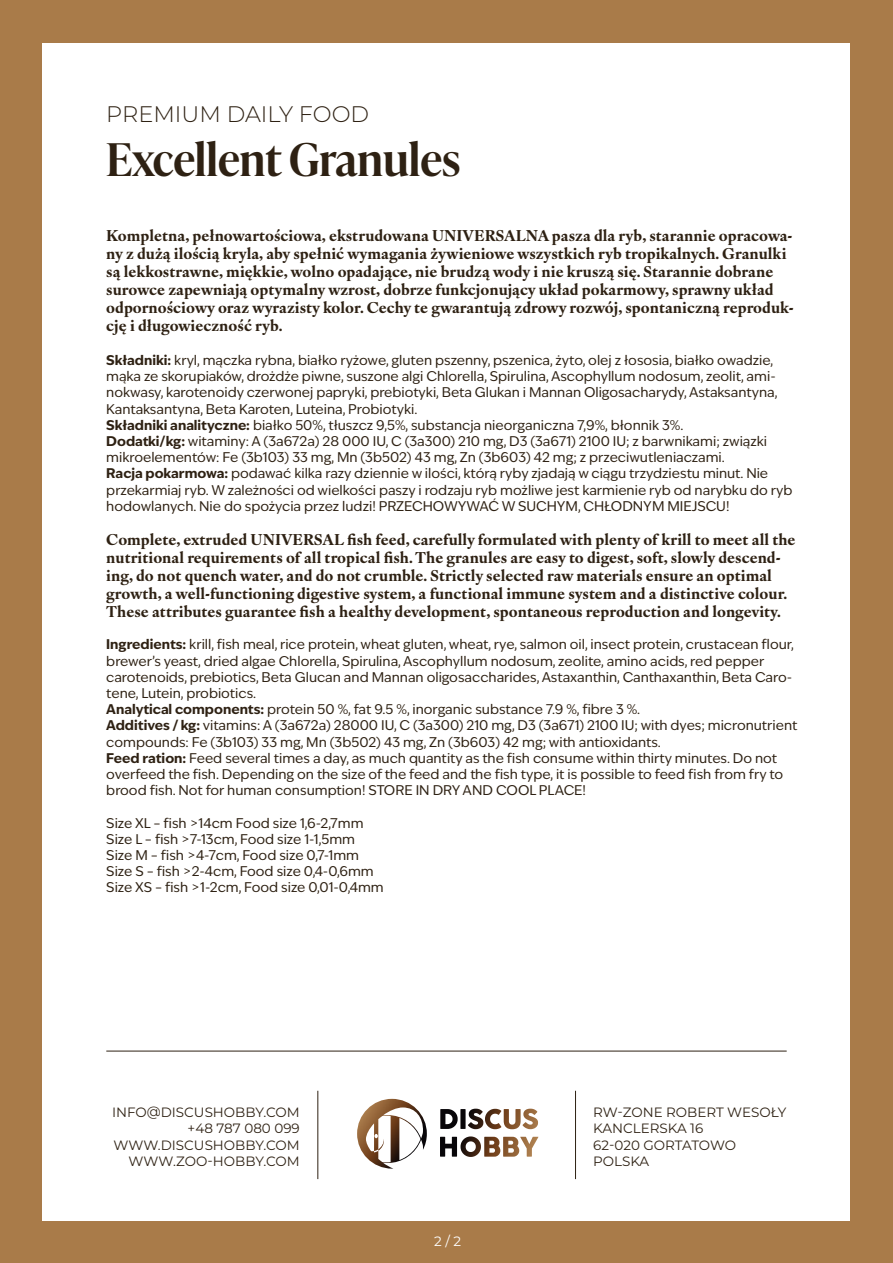
<style>
.page{position:relative;width:893px;height:1263px;background:#a97b49}
.page>*{position:absolute;margin:0;border:0;box-sizing:border-box;transform-origin:0 0}
.t1{font:600 45px "Ivy Presto Headline";color:#2e2113}
.t2{font:300 22.5px "Montserrat";color:#2e2113}
.t3{font:700 15px/18px "Ivy Ora Text";color:#2e2113}
.t4{font:13.5px/16.2px "Ivy Epic";color:#2e2113}
.t5{font:13.5px/16.2px "Montserrat";color:#2e2113}
.t6{font:13.5px "Montserrat";color:#fff}
.s1{font-weight:700}
</style>
<div class="page">
<div style="left:43px;top:43px;width:807px;height:1177px;background:#fff"></div>
<hr style="left:106px;top:1051px;width:681px;height:1px;background:#2e2113">
<hr style="left:317px;top:1091px;width:1px;height:88px;background:#2e2113">
<hr style="left:575px;top:1091px;width:1px;height:88px;background:#2e2113">
<img style="left:357px;top:1099px;width:70px;height:69px">
<img style="left:440px;top:1109px;width:18px;height:20px">
<img style="left:460px;top:1109px;width:6px;height:20px">
<img style="left:468px;top:1108px;width:15px;height:21px">
<img style="left:485px;top:1109px;width:16px;height:20px">
<img style="left:504px;top:1108px;width:34px;height:21px">
<img style="left:440px;top:1137px;width:17px;height:20px">
<img style="left:460px;top:1136px;width:21px;height:21px">
<img style="left:484px;top:1137px;width:16px;height:20px">
<img style="left:503px;top:1137px;width:35px;height:20px">
<h2 class="t2" style="left:106px;top:99px;width:264px">PREMIUM DAILY FOOD</h2>
<h1 class="t1" style="left:106px;top:127px;width:355px">Excellent Granules</h1>
<p class="t3" style="left:106px;top:225px;width:689px">Kompletna, pełnowartościowa, ekstrudowana UNIVERSALNA pasza dla ryb, starannie opracowa&shy;ny z dużą ilością kryla, aby spełnić wymagania żywieniowe wszystkich ryb tropikalnych. Granulki są lekkostrawne, miękkie, wolno opadające, nie brudzą wody i nie kruszą się. Starannie dobrane surowce zapewniają optymalny wzrost, dobrze funkcjonujący układ pokarmowy, sprawny układ odpornościowy oraz wyrazisty kolor. Cechy te gwarantują zdrowy rozwój, spontaniczną reproduk&shy;cję i długowieczność ryb.</p>
<p class="t4" style="left:106px;top:352px;width:688px"><span class="s1">Składniki:</span> kryl, mączka rybna, białko ryżowe, gluten pszenny, pszenica, żyto, olej z łososia, białko owadzie, mąka ze skorupiaków, drożdże piwne, suszone algi Chlorella, Spirulina, Ascophyllum nodosum, zeolit, ami&shy;nokwasy, karotenoidy czerwonej papryki, prebiotyki, Beta Glukan i Mannan Oligosacharydy, Astaksantyna, Kantaksantyna, Beta Karoten, Luteina, Probiotyki.<br><span class="s1">Składniki analityczne:</span> białko 50%, tłuszcz 9,5%, substancja nieorganiczna 7,9%, błonnik 3%.<br><span class="s1">Dodatki/kg:</span> witaminy: A (3a672a) 28 000 IU, C (3a300) 210 mg, D3 (3a671) 2100 IU; z barwnikami; związki mikroelementów: Fe (3b103) 33 mg, Mn (3b502) 43 mg, Zn (3b603) 42 mg; z przeciwutleniaczami.<br><span class="s1">Racja pokarmowa:</span> podawać kilka razy dziennie w ilości, którą ryby zjadają w ciągu trzydziestu minut. Nie przekarmiaj ryb. W zależności od wielkości paszy i rodzaju ryb możliwe jest karmienie ryb od narybku do ryb hodowlanych. Nie do spożycia przez ludzi! PRZECHOWYWAĆ W SUCHYM, CHŁODNYM MIEJSCU!</p>
<p class="t3" style="left:106px;top:529px;width:691px">Complete, extruded UNIVERSAL fish feed, carefully formulated with plenty of krill to meet all the nutritional requirements of all tropical fish. The granules are easy to digest, soft, slowly descend&shy;ing, do not quench water, and do not crumble. Strictly selected raw materials ensure an optimal growth, a well-functioning digestive system, a functional immune system and a distinctive colour.<br>These attributes guarantee fish a healthy development, spontaneous reproduction and longevity.</p>
<p class="t4" style="left:106px;top:636px;width:693px"><span class="s1">Ingredients:</span> krill, fish meal, rice protein, wheat gluten, wheat, rye, salmon oil, insect protein, crustacean flour, brewer’s yeast, dried algae Chlorella, Spirulina, Ascophyllum nodosum, zeolite, amino acids, red pepper carotenoids, prebiotics, Beta Glucan and Mannan oligosaccharides, Astaxanthin, Canthaxanthin, Beta Caro&shy;tene, Lutein, probiotics.<br><span class="s1">Analytical components:</span> protein 50 %, fat 9.5 %, inorganic substance 7.9 %, fibre 3 %.<br><span class="s1">Additives / kg:</span> vitamins: A (3a672a) 28000 IU, C (3a300) 210 mg, D3 (3a671) 2100 IU; with dyes; micronutrient compounds: Fe (3b103) 33 mg, Mn (3b502) 43 mg, Zn (3b603) 42 mg; with antioxidants.<br><span class="s1">Feed ration:</span> Feed several times a day, as much quantity as the fish consume within thirty minutes. Do not overfeed the fish. Depending on the size of the feed and the fish type, it is possible to feed fish from fry to brood fish. Not for human consumption! STORE IN DRY AND COOL PLACE!</p>
<p class="t4" style="left:106px;top:815px;width:279px">Size XL – fish &gt;14cm Food size 1,6-2,7mm Size L – fish &gt;7-13cm, Food size 1-1,5mm Size M – fish &gt;4-7cm, Food size 0,7-1mm Size S – fish &gt;2-4cm, Food size 0,4-0,6mm Size XS – fish &gt;1-2cm, Food size 0,01-0,4mm</p>
<p class="t5" style="left:112px;top:1104px;width:189px;text-align:right">INFO@DISCUSHOBBY.COM +48 787 080 099<br>WWW.DISCUSHOBBY.COM<br>WWW.ZOO-HOBBY.COM</p>
<p class="t6" style="left:434px;top:1232px;width:28px">2 / 2</p>
<p class="t5" style="left:593px;top:1104px;width:195px">RW-ZONE ROBERT WESOŁY<br>KANCLERSKA 16<br>62-020 GORTATOWO<br>POLSKA</p>
</div>
